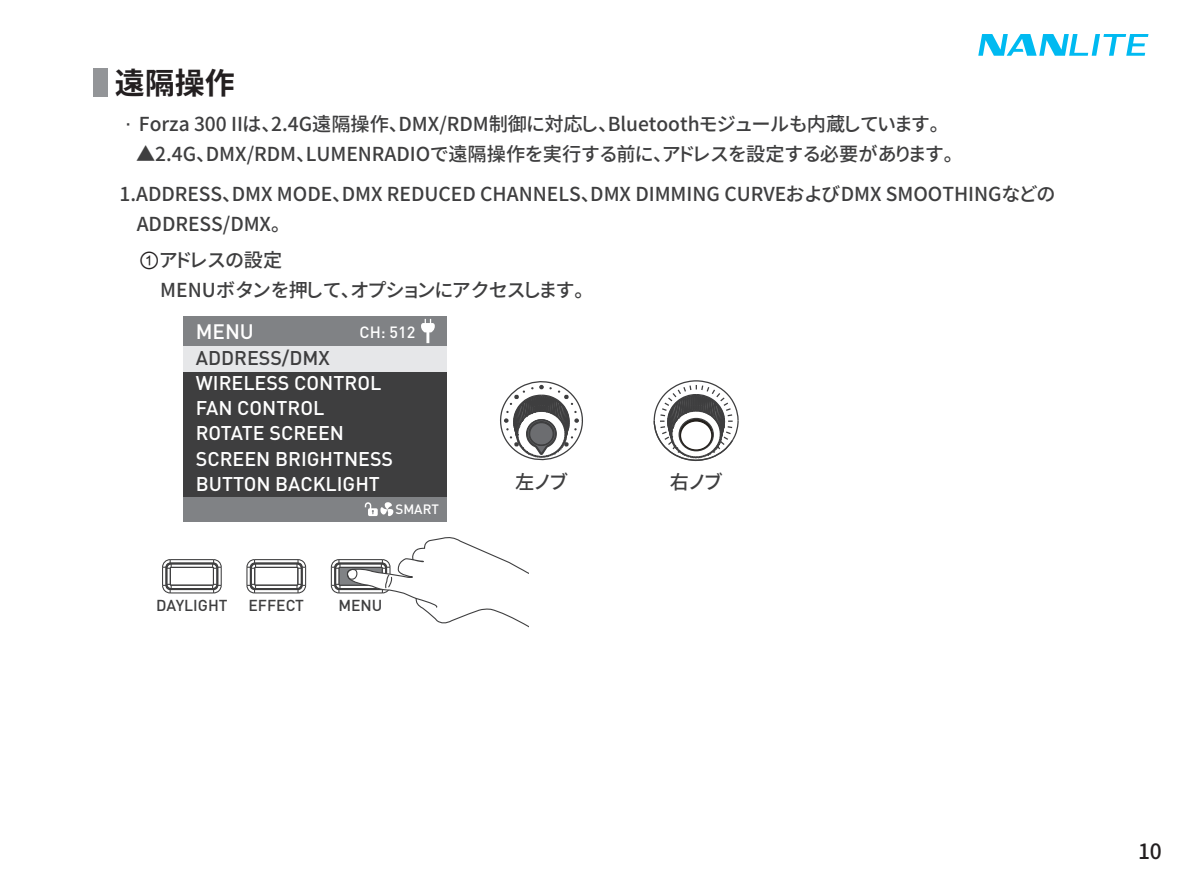
<style>
.page{position:relative;width:1191px;height:893px;background:#fff}
.page>*{position:absolute;margin:0;border:0;box-sizing:border-box;transform-origin:0 0}
.t1{font:700 30px "Gen Shin Gothic";color:#231f20}
.t2{font:21px "Gen Shin Gothic P Medium";color:#231f20}
.t3{font:500 20.7px "DIN Pro";color:#fff}
.t4{font:500 19.5px/25.2px "DIN Pro";color:#fff}
.t5{font:500 19.5px "DIN Pro";color:#3e3e3f}
.t6{font:19.2px/30px "Gen Shin Gothic P Medium";color:#3e3e3f}
.t7{font:500 16.2px "DIN Pro";color:#fff}
.t8{font:500 15.6px "DIN Pro";color:#3e3e3f}
.t9{font:500 13.5px "DIN Pro";color:#fff}
.s1{font-family:"FZLTHJW GB1 0";font-size:18.9px}
.s2{font-family:"Arial Unicode MS";font-size:21px;color:#231f20}
</style>
<div class="page">
<svg style="left:978px;top:34px;width:170px;height:22px"></svg>
<div style="left:94px;top:68px;width:14px;height:28px;background:#939598"></div>
<svg style="left:162px;top:559px;width:60px;height:35px"></svg>
<svg style="left:246px;top:559px;width:61px;height:35px"></svg>
<svg style="left:330px;top:537px;width:198px;height:90px"></svg>
<svg style="left:653px;top:380px;width:86px;height:82px"></svg>
<svg style="left:679px;top:418px;width:34px;height:33px"></svg>
<div style="left:678px;top:418px;width:36px;height:33px;border:1px solid #3e3e3f;border-radius:50%"></div>
<div style="left:680px;top:421px;width:32px;height:29px;background:#fff;border-radius:50%"></div>
<div style="left:680px;top:420px;width:32px;height:31px;border:1px solid #231f1b;border-radius:50%"></div>
<svg style="left:500px;top:381px;width:83px;height:80px"></svg>
<div style="left:183px;top:316px;width:264px;height:205px;background:#3e3e3f"></div>
<div style="left:183px;top:316px;width:264px;height:31px;background:#808285"></div>
<div style="left:183px;top:347px;width:264px;height:25px;background:#e6e7e9"></div>
<div style="left:183px;top:497px;width:264px;height:24px;background:#808285"></div>
<svg style="left:365px;top:502px;width:28px;height:14px"></svg>
<svg style="left:421px;top:319px;width:14px;height:24px"></svg>
<h1 class="t1" style="left:115px;top:60px;width:121px">遠隔操作</h1>
<p class="t6" style="left:119px;top:109px;width:822px"><span class="s1">·</span>Forza 300 IIは、2.4G遠隔操作、DMX/RDM制御に対応し、Bluetoothモジュールも内蔵しています。</p>
<p class="t6" style="left:136px;top:139px;width:818px">▲2.4G、DMX/RDM、LUMENRADIOで遠隔操作を実行する前に、アドレスを設定する必要があります。</p>
<p class="t6" style="left:137px;top:178px;width:920px;text-indent:-17px">1.ADDRESS、DMX MODE、DMX REDUCED CHANNELS、DMX DIMMING CURVEおよびDMX SMOOTHINGなどの<br>ADDRESS/DMX。</p>
<p class="t6" style="left:160px;top:244px;width:425px;text-indent:-22px"><span class="s2">①</span>アドレスの設定<br>MENUボタンを押して、オプションにアクセスします。</p>
<p class="t3" style="left:196px;top:318px;width:60px">MENU</p>
<p class="t5" style="left:196px;top:345px;width:136px">ADDRESS/DMX</p>
<p class="t4" style="left:196px;top:370px;width:199px">WIRELESS CONTROL<br>FAN CONTROL<br>ROTATE SCREEN<br>SCREEN BRIGHTNESS<br>BUTTON BACKLIGHT</p>
<p class="t7" style="left:359px;top:321px;width:57px">CH: 512</p>
<p class="t9" style="left:395px;top:500px;width:45px">SMART</p>
<p class="t8" style="left:156px;top:595px;width:73px">DAYLIGHT</p>
<p class="t8" style="left:248px;top:595px;width:57px">EFFECT</p>
<p class="t8" style="left:338px;top:595px;width:46px">MENU</p>
<p class="t6" style="left:515px;top:467px;width:54px">左ノブ</p>
<p class="t6" style="left:670px;top:467px;width:54px">右ノブ</p>
<p class="t2" style="left:1138px;top:836px;width:25px">10</p>
</div>
